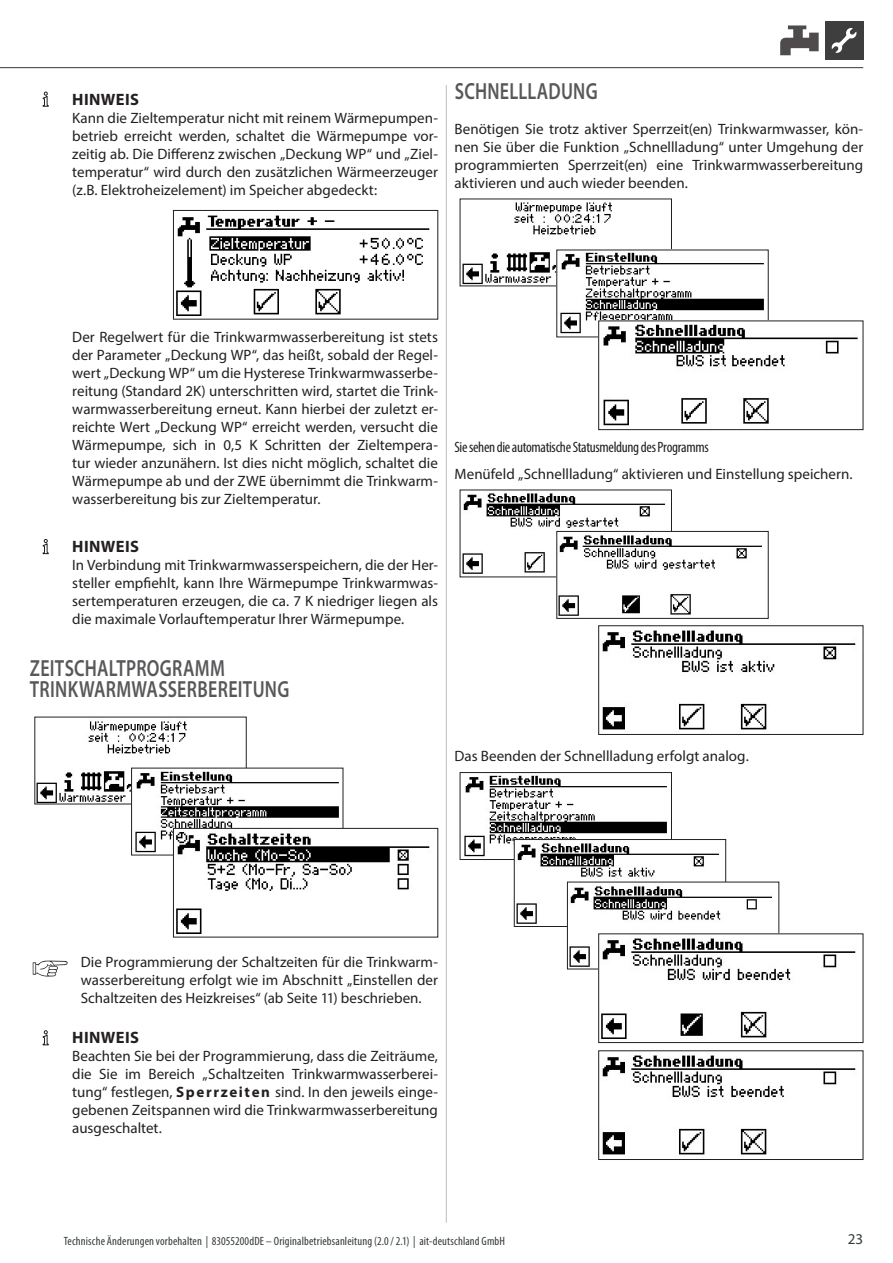
<style>
.page{position:relative;width:893px;height:1263px;background:#fff}
.page>*{position:absolute;margin:0;border:0;box-sizing:border-box;transform-origin:0 0}
.t1{font:600 23.4px/21.6px "Myriad Pro";letter-spacing:.015em;color:#57585a;scale:.77 1}
.t2{font:700 16.5px "Myriad Pro";letter-spacing:.025em;color:#231f20}
.t3{font:15px/18px "Myriad Pro";color:#231f20;text-align:justify}
.t4{font:condensed 15px "Myriad Pro";letter-spacing:-.02em;color:#231f20}
.t5{font:15px "Myriad Pro";color:#34393a}
.t6{font:condensed 12px "Myriad Pro";letter-spacing:.01em;color:#34393a}
.s1{font-weight:700}
</style>
<div class="page">
<svg style="left:780px;top:32px;width:39px;height:23px"></svg>
<div style="left:809px;top:33px;width:10px;height:18px;background:#4f4b4c"></div>
<div style="left:793px;top:28px;width:10px;height:17px;background:#4f4b4c"></div>
<hr style="left:788px;top:26px;width:18px;height:3px;background:#231f20">
<hr style="left:0;top:67px;width:863px;height:1px;background:#34393a">
<div style="left:825px;top:21px;width:38px;height:39px;background:#3e3e3f"></div>
<svg style="left:832px;top:28px;width:25px;height:25px"></svg>
<hr style="left:446px;top:85px;width:1px;height:1137px;background:#bcbdc0">
<svg style="left:42px;top:91px;width:7px;height:16px"></svg>
<img style="left:176px;top:215px;width:254px;height:101px">
<div style="left:173px;top:210px;width:265px;height:109px;border:1px solid #231f20"></div>
<svg style="left:42px;top:539px;width:7px;height:16px"></svg>
<img style="left:37px;top:721px;width:207px;height:81px">
<img style="left:133px;top:770px;width:208px;height:83px">
<img style="left:175px;top:830px;width:255px;height:104px">
<div style="left:173px;top:828px;width:265px;height:109px;border:1px solid #231f20"></div>
<svg style="left:33px;top:961px;width:35px;height:15px"></svg>
<svg style="left:42px;top:1030px;width:7px;height:16px"></svg>
<img style="left:462px;top:202px;width:208px;height:82px">
<img style="left:559px;top:252px;width:207px;height:82px">
<img style="left:600px;top:323px;width:258px;height:103px">
<div style="left:598px;top:321px;width:265px;height:109px;border:1px solid #231f20"></div>
<img style="left:462px;top:493px;width:208px;height:82px">
<img style="left:559px;top:533px;width:203px;height:83px">
<div style="left:557px;top:531px;width:211px;height:88px;border:1px solid #231f20"></div>
<img style="left:602px;top:630px;width:254px;height:100px">
<div style="left:598px;top:625px;width:265px;height:110px;border:1px solid #231f20"></div>
<img style="left:464px;top:775px;width:203px;height:83px">
<div style="left:460px;top:772px;width:212px;height:88px;border:1px solid #231f20"></div>
<img style="left:516px;top:841px;width:208px;height:84px">
<div style="left:514px;top:839px;width:212px;height:88px;border:1px solid #231f20"></div>
<img style="left:569px;top:884px;width:208px;height:83px">
<img style="left:600px;top:936px;width:256px;height:103px">
<div style="left:598px;top:934px;width:265px;height:109px;border:1px solid #231f20"></div>
<img style="left:602px;top:1055px;width:254px;height:100px">
<div style="left:598px;top:1050px;width:265px;height:110px;border:1px solid #231f20"></div>
<p class="t2" style="left:72px;top:88px;width:68px">HINWEIS</p>
<p class="t3" style="left:72px;top:109px;width:367px">Kann die Zieltemperatur nicht mit reinem Wärmepumpen&shy;betrieb erreicht werden, schaltet die Wärmepumpe vor&shy;zeitig ab. Die Differenz zwischen „Deckung WP“ und „Ziel&shy;temperatur“ wird durch den zusätzlichen Wärmeerzeuger (z.B. Elektroheizelement) im Speicher abgedeckt:</p>
<h1 class="t1" style="left:455px;top:79px;width:187px">SCHNELLLADUNG</h1>
<p class="t3" style="left:455px;top:119px;width:410px">Benötigen Sie trotz aktiver Sperrzeit(en) Trinkwarmwasser, kön&shy;nen Sie über die Funktion „Schnellladung“ unter Umgehung der programmierten Sperrzeit(en) eine Trinkwarmwasserbereitung aktivieren und auch wieder beenden.</p>
<p class="t3" style="left:72px;top:327px;width:367px">Der Regelwert für die Trinkwarmwasserbereitung ist stets der Parameter „Deckung WP“, das heißt, sobald der Regel&shy;wert „Deckung WP“ um die Hysterese Trinkwarmwasserbe&shy;reitung (Standard 2K) unterschritten wird, startet die Trink&shy;warmwasserbereitung erneut. Kann hierbei der zuletzt er&shy;reichte Wert „Deckung WP“ erreicht werden, versucht die Wärmepumpe, sich in 0,5 K Schritten der Zieltempera&shy;tur wieder anzunähern. Ist dies nicht möglich, schaltet die Wärmepumpe ab und der ZWE übernimmt die Trinkwarm&shy;wasserbereitung bis zur Zieltemperatur.</p>
<p class="t2" style="left:72px;top:536px;width:68px">HINWEIS</p>
<p class="t3" style="left:72px;top:556px;width:367px">In Verbindung mit Trinkwarmwasserspeichern, die der Her&shy;steller empfiehlt, kann Ihre Wärmepumpe Trinkwarmwas&shy;sertemperaturen erzeugen, die ca. 7 K niedriger liegen als die maximale Vorlauftemperatur Ihrer Wärmepumpe.</p>
<h1 class="t1" style="left:30px;top:656px;width:338px">ZEITSCHALTPROGRAMM<br>TRINKWARMWASSERBEREITUNG</h1>
<p class="t4" style="left:455px;top:438px;width:256px">Sie sehen die automatische Statusmeldung des Programms</p>
<p class="t3" style="left:455px;top:464px;width:399px">Menüfeld „Schnellladung“ aktivieren und Einstellung speichern.</p>
<p class="t3" style="left:455px;top:747px;width:296px">Das Beenden der Schnellladung erfolgt analog.</p>
<p class="t3" style="left:81px;top:953px;width:359px">Die Programmierung der Schaltzeiten für die Trinkwarm&shy;wasserbereitung erfolgt wie im Abschnitt „Einstellen der Schaltzeiten des Heizkreises“ (ab Seite 11) beschrieben.</p>
<p class="t2" style="left:72px;top:1027px;width:68px">HINWEIS</p>
<p class="t3" style="left:72px;top:1047px;width:367px">Beachten Sie bei der Programmierung, dass die Zeiträume, die Sie im Bereich „Schaltzeiten Trinkwarmwasserberei&shy;tung“ festlegen, <span class="s1">Sperrzeiten</span> sind. In den jeweils einge&shy;gebenen Zeitspannen wird die Trinkwarmwasserbereitung ausgeschaltet.</p>
<p class="t6" style="left:64px;top:1233px;width:443px">Technische Änderungen vorbehalten | 83055200dDE – Originalbetriebsanleitung (2.0 / 2.1) | ait-deutschland GmbH</p>
<p class="t5" style="left:848px;top:1229px;width:17px">23</p>
</div>
